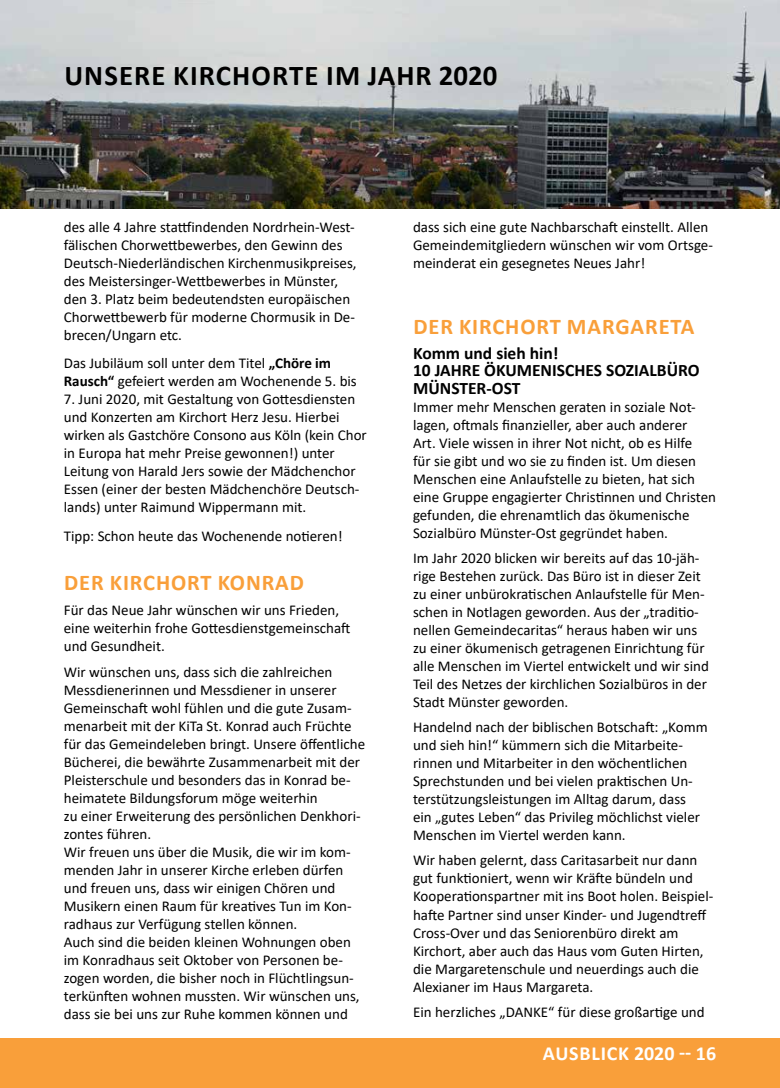
<style>
.page{position:relative;width:780px;height:1088px;background:#fff}
.page>*{position:absolute;margin:0;border:0;box-sizing:border-box;transform-origin:0 0}
.t1{font:700 28.75px "Calibri";letter-spacing:.04em;color:#000}
.t2{font:700 22.5px "Calibri";letter-spacing:.04em;color:#f99f3a}
.t3{font:700 20px "Calibri";letter-spacing:.02em;color:#fff}
.t4{font:700 17.5px/17.8px "Calibri";color:#000}
.t5{font:15px/18px "Calibri";color:#000}
.s1{font-weight:700}
</style>
<div class="page">
<hr style="left:0;top:1039px;width:1px;height:49px;background:#f99f3a">
<div style="left:2px;top:1039px;width:778px;height:49px;background:#f99f3a"></div>
<img style="left:0;top:0;width:780px;height:208px">
<h1 class="t1" style="left:64px;top:55px;width:434px">UNSERE KIRCHORTE IM JAH R 2020</h1>
<p class="t5" style="left:64px;top:217px;width:294px">des alle 4 Jahre stattfindenden Nordrhein-West&shy;fälischen Chorwettbewerbes, den Gewinn des Deutsch-Niederländischen Kirchenmusikpreises, des Meistersinger-Wettbewerbes in Münster, den 3. Platz beim bedeutendsten europäischen Chorwettbewerb für moderne Chormusik in De&shy;brecen/Ungarn etc.</p>
<p class="t5" style="left:64px;top:354px;width:294px">Das Jubiläum soll unter dem Titel <span class="s1">„CHÖRE IM<br>RAUSCH“</span> gefeiert werden am Wochenende 5. bis</p>
<p class="t5" style="left:64px;top:390px;width:304px">7. Juni 2020, mit Gestaltung von Gottesdiensten und Konzerten am Kirchort Herz Jesu. Hierbei wirken als Gastchöre Consono aus Köln (kein Chor in Europa hat mehr Preise gewonnen!) unter Leitung von Harald Jers sowie der Mädchenchor Essen (einer der besten Mädchenchöre Deutsch&shy;lands) unter Raimund Wippermann mit.</p>
<p class="t5" style="left:64px;top:527px;width:280px">Tipp: Schon heute das Wochenende notieren!</p>
<h2 class="t2" style="left:64px;top:567px;width:241px">DER KIRCHORT KONRAD</h2>
<p class="t5" style="left:64px;top:601px;width:288px">Für das Neue Jahr wünschen wir uns Frieden, eine weiterhin frohe Gottesdienstgemeinschaft und Gesundheit.</p>
<p class="t5" style="left:64px;top:662px;width:303px">Wir wünschen uns, dass sich die zahlreichen Messdienerinnen und Messdiener in unserer Gemeinschaft wohl fühlen und die gute Zusam&shy;menarbeit mit der KiTa St. Konrad auch Früchte für das Gemeindeleben bringt. Unsere öffentliche Bücherei, die bewährte Zusammenarbeit mit der Pleisterschule und besonders das in Konrad be&shy;heimatete Bildungsforum möge weiterhin<br>zu einer Erweiterung des persönlichen Denkhori&shy;zontes führen.<br>Wir freuen uns über die Musik, die wir im kom&shy;menden Jahr in unserer Kirche erleben dürfen und freuen uns, dass wir einigen Chören und Musikern einen Raum für kreatives Tun im Kon&shy;radhaus zur Verfügung stellen können.<br>Auch sind die beiden kleinen Wohnungen oben im Konradhaus seit Oktober von Personen be&shy;zogen worden, die bisher noch in Flüchtlingsun&shy;terkünften wohnen mussten. Wir wünschen uns, dass sie bei uns zur Ruhe kommen können und</p>
<p class="t5" style="left:413px;top:217px;width:301px">dass sich eine gute Nachbarschaft einstellt. Allen<br>Gemeindemitgliedern wünschen wir vom Ortsge&shy;meinderat ein gesegnetes Neues Jahr!</p>
<h2 class="t2" style="left:413px;top:311px;width:282px">DE R KIRCHORT MARGARETA</h2>
<p class="t4" style="left:413px;top:344px;width:288px">KOMM UND SIEH HIN!<br>10 JAHRE ÖKUMENISCHES SOZIALBÜRO<br>MÜN STER-OST</p>
<p class="t5" style="left:413px;top:398px;width:304px">Immer mehr Menschen geraten in soziale Not&shy;lagen, oftmals finanzieller, aber auch anderer<br>Art. Viele wissen in ihrer Not nicht, ob es Hilfe<br>für sie gibt und wo sie zu finden ist. Um diesen Menschen eine Anlaufstelle zu bieten, hat sich eine Gruppe engagierter Christinnen und Christen gefunden, die ehrenamtlich das ökumenische Sozialbüro Münster-Ost gegründet haben.</p>
<p class="t5" style="left:413px;top:549px;width:297px">Im Jahr 2020 blicken wir bereits auf das 10-jäh&shy;rige Bestehen zurück. Das Büro ist in dieser Zeit zu einer unbürokratischen Anlaufstelle für Men&shy;schen in Notlagen geworden. Aus der „traditio&shy;nellen Gemeindecaritas“ heraus haben wir uns zu einer ökumenisch getragenen Einrichtung für alle Menschen im Viertel entwickelt und wir sind Teil des Netzes der kirchlichen Sozialbüros in der Stadt Münster geworden.</p>
<p class="t5" style="left:413px;top:718px;width:296px">Handelnd nach der biblischen Botschaft: „Komm und sieh hin!“ kümmern sich die Mitarbeite&shy;rinnen und Mitarbeiter in den wöchentlichen Sprechstunden und bei vielen praktischen Un&shy;terstützungsleistungen im Alltag darum, dass ein „gutes Leben“ das Privileg möchlichst vieler Menschen im Viertel werden kann.</p>
<p class="t5" style="left:413px;top:851px;width:302px">Wir haben gelernt, dass Caritasarbeit nur dann gut funktioniert, wenn wir Kräfte bündeln und Kooperationspartner mit ins Boot holen. Beispiel&shy;hafte Partner sind unser Kinder- und Jugendtreff Cross-Over und das Seniorenbüro direkt am Kirchort, aber auch das Haus vom Guten Hirten, die Margaretenschule und neuerdings auch die Alexianer im Haus Margareta.</p>
<p class="t5" style="left:413px;top:1002px;width:293px">Ein herzliches „DANKE“ für diese großartige und</p>
<h3 class="t3" style="left:542px;top:1039px;width:175px">AUSBLICK 2020 -- 16</h3>
</div>
